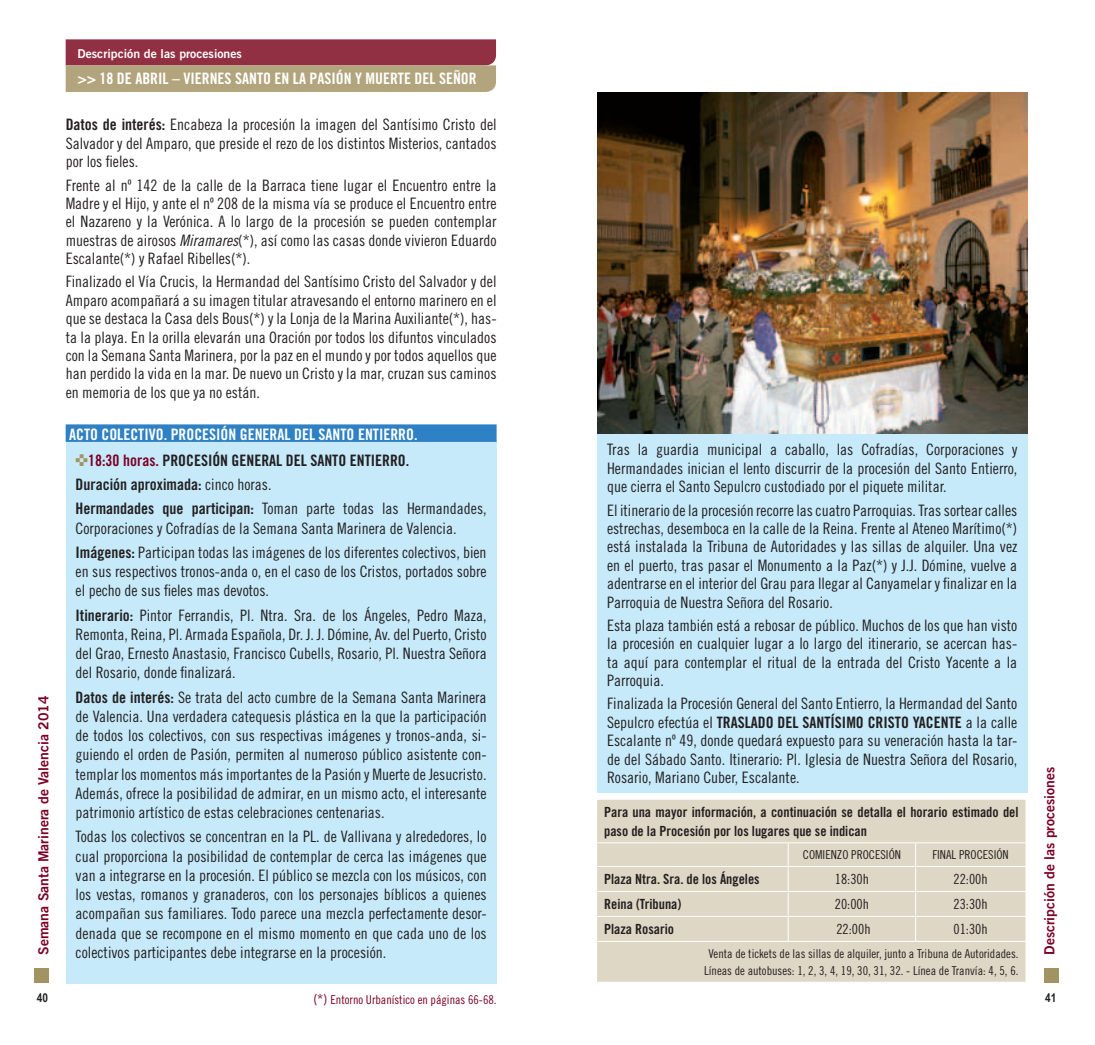
<style>
.page{position:relative;width:1095px;height:1045px;background:#fff}
.page>*{position:absolute;margin:0;border:0;box-sizing:border-box;transform-origin:0 0}
.t1{font:15.75px/18.4px "Trade Gothic Cond Eighteen";color:#231f20;text-align:justify}
.t2{font:15.75px/26.4px "Trade Gothic Bold Cond Twenty";color:#fff;text-align:center}
.t3{font:15.75px "Trade Gothic Bold Cond Twenty";color:#231f20}
.t4{font:14px/18.4px "Trade Gothic Bold Cond Twenty";color:#231f20}
.t5{font:14px "Trade Gothic Bold Two";color:#7b0025}
.t6{font:14px "Trade Gothic Cond Eighteen";color:#231f20}
.t7{font:12.25px/17.2px "Trade Gothic Cond Eighteen";color:#231f20;text-align:center}
.t8{font:12.25px "Trade Gothic Cond Eighteen";color:#7b0025}
.t9{font:12.25px "Trade Gothic Bold Two";color:#fff}
.t10{font:700 12.25px "Arial Narrow";color:#231f20}
.s1{font-family:"Trade Gothic Bold Cond Twenty"}
.s2{font-family:"Trade Gothic Cond Eighteen Obl"}
.s3{color:#a29363}
.s4{color:#7b0025}
.s5{color:#231f20}
.s6{font-family:"Trade Gothic Cond Eighteen"}
.s7{font-size:14px}
</style>
<div class="page">
<div style="left:34px;top:968px;width:14px;height:15px;background:#a29363"></div>
<div style="left:1043px;top:968px;width:15px;height:15px;background:#a29363"></div>
<svg style="left:66px;top:39px;width:430px;height:53px;background:#a36c61"></svg>
<div style="left:597px;top:92px;width:430px;height:700px;background:#c6eafa"></div>
<div style="left:597px;top:799px;width:428px;height:182px;background:#ded7c5"></div>
<hr style="left:597px;top:842px;width:191px;height:1px;background:#fff">
<hr style="left:788px;top:842px;width:127px;height:1px;background:#fff">
<hr style="left:915px;top:842px;width:110px;height:1px;background:#fff">
<hr style="left:597px;top:866px;width:191px;height:1px;background:#fff">
<hr style="left:788px;top:866px;width:127px;height:1px;background:#fff">
<hr style="left:915px;top:866px;width:110px;height:1px;background:#fff">
<hr style="left:597px;top:891px;width:191px;height:1px;background:#fff">
<hr style="left:788px;top:891px;width:127px;height:1px;background:#fff">
<hr style="left:915px;top:891px;width:110px;height:1px;background:#fff">
<hr style="left:597px;top:916px;width:191px;height:1px;background:#fff">
<hr style="left:788px;top:916px;width:127px;height:1px;background:#fff">
<svg style="left:787px;top:843px;width:1px;height:98px"></svg>
<hr style="left:915px;top:916px;width:110px;height:1px;background:#fff">
<svg style="left:915px;top:843px;width:1px;height:98px"></svg>
<hr style="left:597px;top:941px;width:191px;height:1px;background:#fff">
<hr style="left:788px;top:941px;width:127px;height:1px;background:#fff">
<hr style="left:915px;top:941px;width:110px;height:1px;background:#fff">
<img style="left:597px;top:92px;width:430px;height:341px">
<div style="left:66px;top:440px;width:430px;height:543px;background:#c6eafa"></div>
<div style="left:66px;top:424px;width:430px;height:18px;background:#2e81c4"></div>
<p class="t9" style="left:78px;top:46px;width:166px">Descripción de las procesiones</p>
<p class="t5" style="left:35px;top:954px;width:260px;rotate:-90deg">Semana Santa Marinera de Valencia 2014</p>
<p class="t2" style="left:77px;top:65px;width:400px">&gt;&gt; 18 DE ABRIL – VIERNES SANTO EN LA PASIÓN Y MUERTE DEL SEÑOR</p>
<p class="t1" style="left:66px;top:115px;width:432px"><span class="s1">Datos de interés:</span> Encabeza la procesión la imagen del Santísimo Cristo del Salvador y del Amparo, que preside el rezo de los distintos Misterios, cantados por los fieles.</p>
<p class="t1" style="left:66px;top:176px;width:432px">Frente al nº 142 de la calle de la Barraca tiene lugar el Encuentro entre la Madre y el Hijo, y ante el nº 208 de la misma vía se produce el Encuentro entre el Nazareno y la Verónica. A lo largo de la procesión se pueden contemplar muestras de airosos <span class="s2">Miramares</span>(*), así como las casas donde vivieron Eduardo Escalante(*) y Rafael Ribelles(*).</p>
<p class="t1" style="left:66px;top:272px;width:432px">Finalizado el Vía Crucis, la Hermandad del Santísimo Cristo del Salvador y del Amparo acompañará a su imagen titular atravesando el entorno marinero en el que se destaca la Casa dels Bous(*) y la Lonja de la Marina Auxiliante(*), has&shy;ta la playa. En la orilla elevarán una Oración por todos los difuntos vinculados con la Semana Santa Marinera, por la paz en el mundo y por todos aquellos que han perdido la vida en la mar. De nuevo un Cristo y la mar, cruzan sus caminos en memoria de los que ya no están.</p>
<p class="t2" style="left:69px;top:420px;width:350px">ACTO COLECTIVO. PROCESIÓN GENERAL DEL SANTO ENTIERRO. <span class="s3">✜</span><span class="s4">18:30 horas.</span> <span class="s5">PROCESIÓN GENERAL DEL SANTO ENTIERRO.</span></p>
<p class="t3" style="left:76px;top:475px;width:197px">Duración aproximada: <span class="s6">cinco horas.</span></p>
<p class="t1" style="left:76px;top:499px;width:412px;line-height:19.2px"><span class="s1">Hermandades que participan:</span> Toman parte todas las Hermandades,<br>Corporaciones y Cofradías de la Semana Santa Marinera de Valencia.</p>
<p class="t1" style="left:76px;top:542px;width:412px;line-height:19.2px"><span class="s1">Imágenes:</span> Participan todas las imágenes de los diferentes colectivos, bien en sus respectivos tronos-anda o, en el caso de los Cristos, portados sobre el pecho de sus fieles mas devotos.</p>
<p class="t1" style="left:76px;top:605px;width:412px;line-height:19.2px"><span class="s1">Itinerario:</span> Pintor Ferrandis, Pl. Ntra. Sra. de los Ángeles, Pedro Maza, Remonta, Reina, Pl. Armada Española, Dr. J. J. Dómine, Av. del Puerto, Cristo del Grao, Ernesto Anastasio, Francisco Cubells, Rosario, Pl. Nuestra Señora del Rosario, donde finalizará.</p>
<p class="t1" style="left:76px;top:687px;width:412px;line-height:19.2px"><span class="s1">Datos de interés:</span> Se trata del acto cumbre de la Semana Santa Marinera de Valencia. Una verdadera catequesis plástica en la que la participación de todos los colectivos, con sus respectivas imágenes y tronos-anda, si&shy;guiendo el orden de Pasión, permiten al numeroso público asistente con&shy;templar los momentos más importantes de la Pasión y Muerte de Jesucristo.<br>Además, ofrece la posibilidad de admirar, en un mismo acto, el interesante patrimonio artístico de estas celebraciones centenarias.</p>
<p class="t1" style="left:76px;top:827px;width:412px;line-height:19.2px">Todas los colectivos se concentran en la PL. de Vallivana y alrededores, lo cual proporciona la posibilidad de contemplar de cerca las imágenes que van a integrarse en la procesión. El público se mezcla con los músicos, con los vestas, romanos y granaderos, con los personajes bíblicos a quienes acompañan sus familiares. Todo parece una mezcla perfectamente desor&shy;denada que se recompone en el mismo momento en que cada uno de los colectivos participantes debe integrarse en la procesión.</p>
<p class="t1" style="left:607px;top:440px;width:412px">Tras la guardia municipal a caballo, las Cofradías, Corporaciones y Hermandades inician el lento discurrir de la procesión del Santo Entierro, que cierra el Santo Sepulcro custodiado por el piquete militar.</p>
<p class="t1" style="left:607px;top:500px;width:412px">El itinerario de la procesión recorre las cuatro Parroquias. Tras sortear calles estrechas, desemboca en la calle de la Reina. Frente al Ateneo Marítimo(*) está instalada la Tribuna de Autoridades y las sillas de alquiler. Una vez en el puerto, tras pasar el Monumento a la Paz(*) y J.J. Dómine, vuelve a adentrarse en el interior del Grau para llegar al Canyamelar y finalizar en la Parroquia de Nuestra Señora del Rosario.</p>
<p class="t1" style="left:607px;top:616px;width:412px">Esta plaza también está a rebosar de público. Muchos de los que han visto la procesión en cualquier lugar a lo largo del itinerario, se acercan has&shy;ta aquí para contemplar el ritual de la entrada del Cristo Yacente a la Parroquia.</p>
<p class="t1" style="left:607px;top:694px;width:412px">Finalizada la Procesión General del Santo Entierro, la Hermandad del Santo</p>
<p class="t3" style="left:607px;top:712px;width:411px"><span class="s6">Sepulcro efectúa el</span> TRASLADO DEL SANTÍSIMO CRISTO YACENTE <span class="s6">a la calle</span></p>
<p class="t1" style="left:607px;top:731px;width:412px">Escalante nº 49, donde quedará expuesto para su veneración hasta la tar&shy;de del Sábado Santo. Itinerario: Pl. Iglesia de Nuestra Señora del Rosario, Rosario, Mariano Cuber, Escalante.</p>
<p class="t4" style="left:604px;top:803px;width:416px">Para una mayor información, a continuación se detalla el horario estimado del paso de la Procesión por los lugares que se indican</p>
<p class="t7" style="left:802px;top:846px;width:99px">COMIENZO PROCESIÓN</p>
<p class="t7" style="left:932px;top:846px;width:78px">FINAL PROCESIÓN</p>
<p class="t4" style="left:604px;top:870px;width:157px">Plaza Ntra. Sra. de los Ángeles</p>
<p class="t6" style="left:834px;top:871px;width:36px">18:30h</p>
<p class="t6" style="left:953px;top:871px;width:36px">22:00h</p>
<p class="t4" style="left:604px;top:895px;width:79px">Reina (Tribuna)</p>
<p class="t6" style="left:834px;top:896px;width:36px">20:00h</p>
<p class="t6" style="left:953px;top:896px;width:36px">23:30h</p>
<p class="t4" style="left:604px;top:920px;width:71px">Plaza Rosario</p>
<p class="t6" style="left:836px;top:921px;width:36px">22:00h</p>
<p class="t6" style="left:953px;top:921px;width:36px">01:30h</p>
<p class="t7" style="left:704px;top:945px;width:316px">Venta de tickets de las sillas de alquiler, junto a Tribuna de Autoridades.<br>Líneas de autobuses: 1, 2, 3, 4, 19, 30, 31, 32. - Línea de Tranvía: 4, 5, 6.</p>
<p class="t5" style="left:1040px;top:954px;width:189px;rotate:-90deg">Descripción de las procesiones</p>
<p class="t10" style="left:37px;top:988px;width:13px">40</p>
<p class="t10" style="left:1044px;top:988px;width:13px">41</p>
<p class="t8" style="left:313px;top:992px;width:185px"><span class="s7">(*)</span> Entorno Urbanístico en páginas 66-68.</p>
</div>
